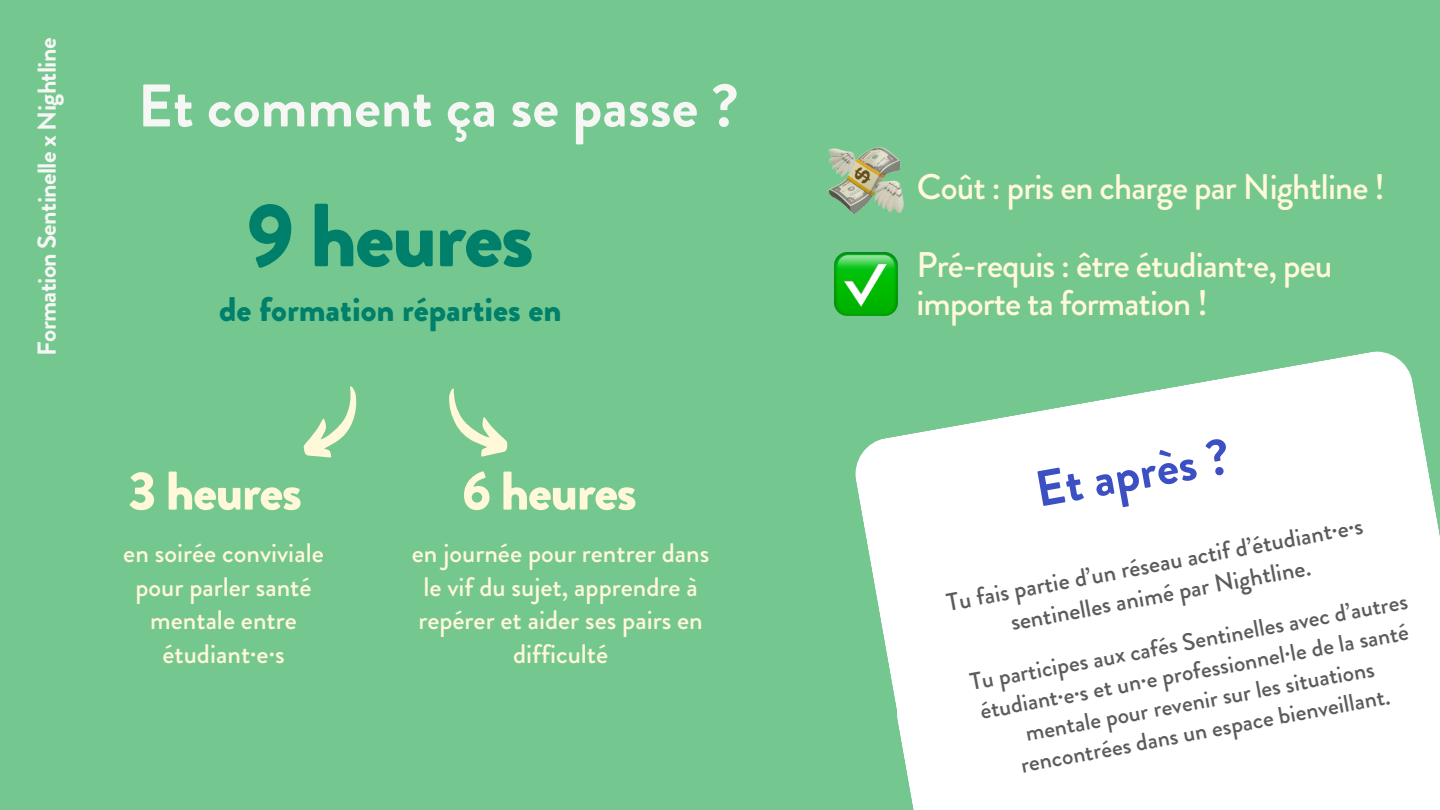
<style>
.page{position:relative;width:1440px;height:810px;background:#74c88f}
.page>*{position:absolute;margin:0;border:0;box-sizing:border-box;transform-origin:0 0}
.t1{font:900 89.3px "Brandon Grotesque";letter-spacing:-.025em;color:#007f6a}
.t2{font:700 60px "Brandon Grotesque";color:#f6f6f4}
.t3{font:900 54.3px "Brandon Grotesque";letter-spacing:-.025em;color:#fff8d9}
.t4{font:700 50.3px "Brandon Grotesque";color:#3c4fc3}
.t5{font:500 35.6px/38.7px "Brandon Grotesque";letter-spacing:-.025em;color:#fff8d9}
.t6{font:900 34.2px "Brandon Grotesque";color:#007f6a}
.t7{font:500 26.8px/33.8px "Brandon Grotesque";color:#fff8d9;text-align:center}
.t8{font:700 26px "Brandon Grotesque";letter-spacing:-.025em;color:#f6f6f4}
.t9{font:500 24.7px/31px "Brandon Grotesque";color:#5c5c5c;text-align:center}
.t10{font:500 24px/30px "Brandon Grotesque";color:#5c5c5c;text-align:center}
</style>
<div class="page">
<svg style="left:449px;top:388px;width:59px;height:69px"></svg>
<svg style="left:303px;top:386px;width:54px;height:72px"></svg>
<svg style="left:855px;top:351px;width:585px;height:325px;fill:#fff"></svg>
<div style="left:891px;top:586px;width:549px;height:224px;background:#fff"></div>
<img style="left:835px;top:252px;width:63px;height:63px">
<img style="left:828px;top:147px;width:76px;height:68px">
<h5 class="t8" style="left:28px;top:356px;width:320px;rotate:-90deg">Formation Sentinelle x Nightline</h5>
<h2 class="t2" style="left:138px;top:63px;width:602px">Et comment ça se passe ?</h2>
<p class="t1" style="left:247px;top:172px;width:289px">9 heures</p>
<h2 class="t6" style="left:219px;top:286px;width:344px">de formation réparties en</h2>
<h5 class="t3" style="left:128px;top:453px;width:175px">3 heures</h5>
<h4 class="t3" style="left:462px;top:453px;width:176px">6 heures</h4>
<p class="t7" style="left:412px;top:536px;width:299px">en journée pour rentrer dans le vif du sujet, apprendre à repérer et aider ses pairs en difficulté</p>
<p class="t7" style="left:123px;top:536px;width:202px">en soirée conviviale pour parler santé mentale entre étudiant·e·s</p>
<p class="t5" style="left:917px;top:168px;width:469px">Coût : pris en charge par Nightline !</p>
<h5 class="t5" style="left:916px;top:245px;width:417px">Pré-requis : être étudiant·e, peu importe ta formation !</h5>
<h4 class="t4" style="left:1030px;top:455px;width:198px;rotate:-10deg">Et après ?</h4>
<h4 class="t9" style="left:944px;top:589px;width:424px;rotate:-11deg">Tu fais partie d’un réseau actif d’étudiant·e·s sentinelles animé par Nightline.</h4>
<p class="t10" style="left:968px;top:669px;width:446px;rotate:-11deg">Tu participes aux cafés Sentinelles avec d’autres étudiant·e·s et un·e professionnel·le de la santé mentale pour revenir sur les situations rencontrées dans un espace bienveillant.</p>
</div>
